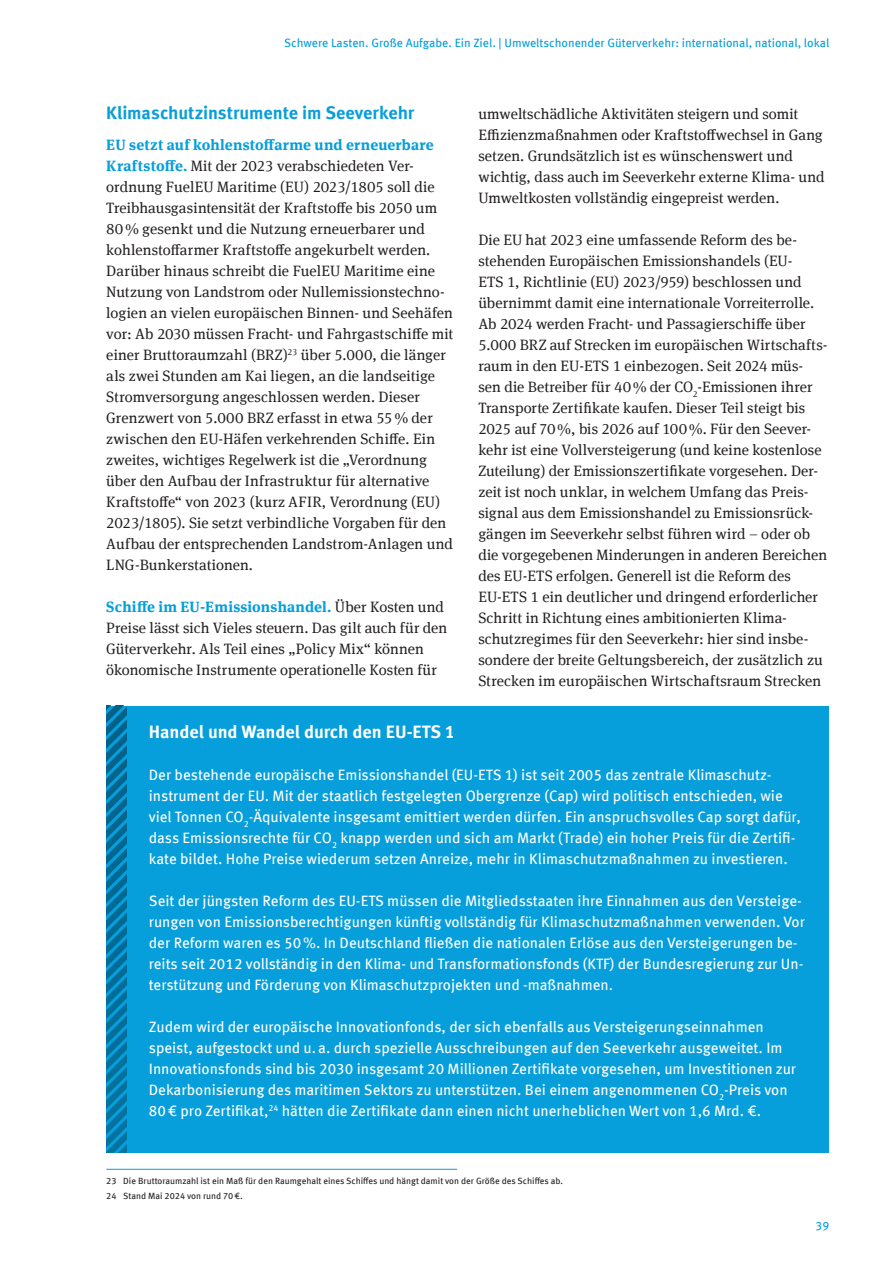
<style>
.page{position:relative;width:893px;height:1263px;background:#fff}
.page>*{position:absolute;margin:0;border:0;box-sizing:border-box;transform-origin:0 0}
.H3_Subline{font:700 18px "Meta Offc";letter-spacing:-.005em;color:#069edb}
.t1{font:700 18px "Meta Offc";color:#fff}
.P_Copytext{font:15px/21px "Meta Serif Offc";letter-spacing:.005em;color:#231f20}
.t2{font:15px/21px "Meta Offc";color:#fff}
.t3{font:12px "Meta Offc";color:#069edb}
.P_Copytext-2{font:9px "Meta Offc";color:#231f20}
.Root{font:9px "Meta Offc";color:#231f20}
.s1{font-weight:700;color:#069edb}
</style>
<div class="page">
<hr style="left:106px;top:1169px;width:351px;height:1px;background:#069edb">
<svg style="left:106px;top:706px;width:22px;height:446px;background:#037bac"></svg>
<div style="left:128px;top:706px;width:701px;height:446px;background:#069edb"></div>
<p class="t3" style="left:284px;top:36px;width:547px">Schwere Lasten. Große Aufgabe. Ein Ziel. | Umweltschonender Güterverkehr: international, national, lokal</p>
<h3 class="H3_Subline" style="left:106px;top:102px;width:309px">Klimaschutzinstrumente im Seeverkehr</h3>
<p class="P_Copytext" style="left:106px;top:135px;width:349px"><span class="s1">EU setzt auf kohlenstoffarme und erneuerbare Kraftstoffe.</span> Mit der 2023 verabschiedeten Ver&shy;ordnung FuelEU Maritime (EU) 2023/1805 soll die Treibhausgasintensität der Kraftstoffe bis 2050 um 80% gesenkt und die Nutzung erneuerbarer und kohlenstoffarmer Kraftstoffe angekurbelt werden.<br>Darüber hinaus schreibt die FuelEU Maritime eine Nutzung von Landstrom oder Nullemissionstechno&shy;logien an vielen europäischen Binnen- und Seehäfen vor: Ab 2030 müssen Fracht- und Fahrgastschiffe mit einer Bruttoraumzahl (BRZ)<sup>23</sup> über 5.000, die länger</p>
<p class="P_Copytext" style="left:106px;top:366px;width:348px">als zwei Stunden am Kai liegen, an die landseitige Stromversorgung angeschlossen werden. Dieser Grenzwert von 5.000 BRZ erfasst in etwa 55% der zwischen den EU-Häfen verkehrenden Schiffe. Ein zweites, wichtiges Regelwerk ist die „Verordnung über den Aufbau der Infrastruktur für alternative Kraftstoffe“ von 2023 (kurz AFIR, Verordnung (EU)<br>2023/1805). Sie setzt verbindliche Vorgaben für den Aufbau der entsprechenden Landstrom-Anlagen und LNG-Bunkerstationen.</p>
<p class="P_Copytext" style="left:106px;top:597px;width:343px"><span class="s1">Schiffe im EU-Emissionshandel.</span> Über Kosten und Preise lässt sich Vieles steuern. Das gilt auch für den Güterverkehr. Als Teil eines „Policy Mix“ können ökonomische Instrumente operationelle Kosten für</p>
<p class="P_Copytext" style="left:478px;top:103px;width:348px">umweltschädliche Aktivitäten steigern und somit Effizienzmaßnahmen oder Kraftstoffwechsel in Gang setzen. Grundsätzlich ist es wünschenswert und wichtig, dass auch im Seeverkehr externe Klima- und Umweltkosten vollständig eingepreist werden.<sup>24</sup></p>
<p class="P_Copytext" style="left:478px;top:229px;width:351px">Die EU hat 2023 eine umfassende Reform des be&shy;stehenden Europäischen Emissionshandels (EU-<br>ETS 1, Richtlinie (EU) 2023/959) beschlossen und übernimmt damit eine internationale Vorreiterrolle.<br>Ab 2024 werden Fracht- und Passagierschiffe über 5.000 BRZ auf Strecken im europäischen Wirtschafts&shy;raum in den EU-ETS 1 einbezogen. Seit 2024 müs&shy;sen die Betreiber für 40% der CO<sub>2</sub>-Emissionen ihrer Transporte Zertifikate kaufen. Dieser Teil steigt bis 2025 auf 70%, bis 2026 auf 100%. Für den Seever&shy;kehr ist eine Vollversteigerung (und keine kostenlose Zuteilung) der Emissionszertifikate vorgesehen. Der&shy;zeit ist noch unklar, in welchem Umfang das Preis&shy;signal aus dem Emissionshandel zu Emissionsrück&shy;gängen im Seeverkehr selbst führen wird – oder ob die vorgegebenen Minderungen in anderen Bereichen des EU-ETS erfolgen. Generell ist die Reform des EU-ETS 1 ein deutlicher und dringend erforderlicher Schritt in Richtung eines ambitionierten Klima&shy;schutzregimes für den Seeverkehr: hier sind insbe&shy;sondere der breite Geltungsbereich, der zusätzlich zu Strecken im europäischen Wirtschaftsraum Strecken</p>
<p class="t1" style="left:149px;top:721px;width:308px">Handel und Wandel durch den EU-ETS 1</p>
<p class="t2" style="left:149px;top:765px;width:653px">Der bestehende europäische Emissionshandel (EU-ETS 1) ist seit 2005 das zentrale Klimaschutz&shy;instrument der EU. Mit der staatlich festgelegten Obergrenze (Cap) wird politisch entschieden, wie viel Tonnen CO<sub>2</sub>-Äquivalente insgesamt emittiert werden dürfen. Ein anspruchsvolles Cap sorgt dafür, dass Emissionsrechte für CO<sub>2</sub> knapp werden und sich am Markt (Trade) ein hoher Preis für die Zertifi&shy;kate bildet. Hohe Preise wiederum setzen Anreize, mehr in Klimaschutzmaßnahmen zu investieren.</p>
<p class="t2" style="left:149px;top:891px;width:658px">Seit der jüngsten Reform des EU-ETS müssen die Mitgliedsstaaten ihre Einnahmen aus den Versteige&shy;rungen von Emissionsberechtigungen künftig vollständig für Klimaschutzmaßnahmen verwenden. Vor der Reform waren es 50 %. In Deutschland fließen die nationalen Erlöse aus den Versteigerungen be&shy;reits seit 2012 vollständig in den Klima- und Transformationsfonds (KTF) der Bundesregierung zur Un&shy;terstützung und Förderung von Klimaschutzprojekten und -maßnahmen.</p>
<p class="t2" style="left:149px;top:1017px;width:649px">Zudem wird der europäische Innovationfonds, der sich ebenfalls aus Versteigerungseinnahmen speist, aufgestockt und u. a. durch spezielle Ausschreibungen auf den Seeverkehr ausgeweitet. Im Innovationsfonds sind bis 2030 insgesamt 20 Millionen Zertifikate vorgesehen, um Investitionen zur Dekarbonisierung des maritimen Sektors zu unterstützen. Bei einem angenommenen CO<sub>2</sub>-Preis von 80 € pro Zertifikat,<sup>24</sup> hätten die Zertifikate dann einen nicht unerheblichen Wert von 1,6 Mrd. €.</p>
<p class="P_Copytext-2" style="left:106px;top:1175px;width:458px">23 Die Bruttoraumzahl ist ein Maß für den Raumgehalt eines Schiffes und hängt damit von der Größe des Schiffes ab.</p>
<p class="Root" style="left:106px;top:1190px;width:138px">24 Stand Mai 2024 von rund 70€.</p>
<p class="t3" style="left:815px;top:1218px;width:15px">39</p>
</div>
